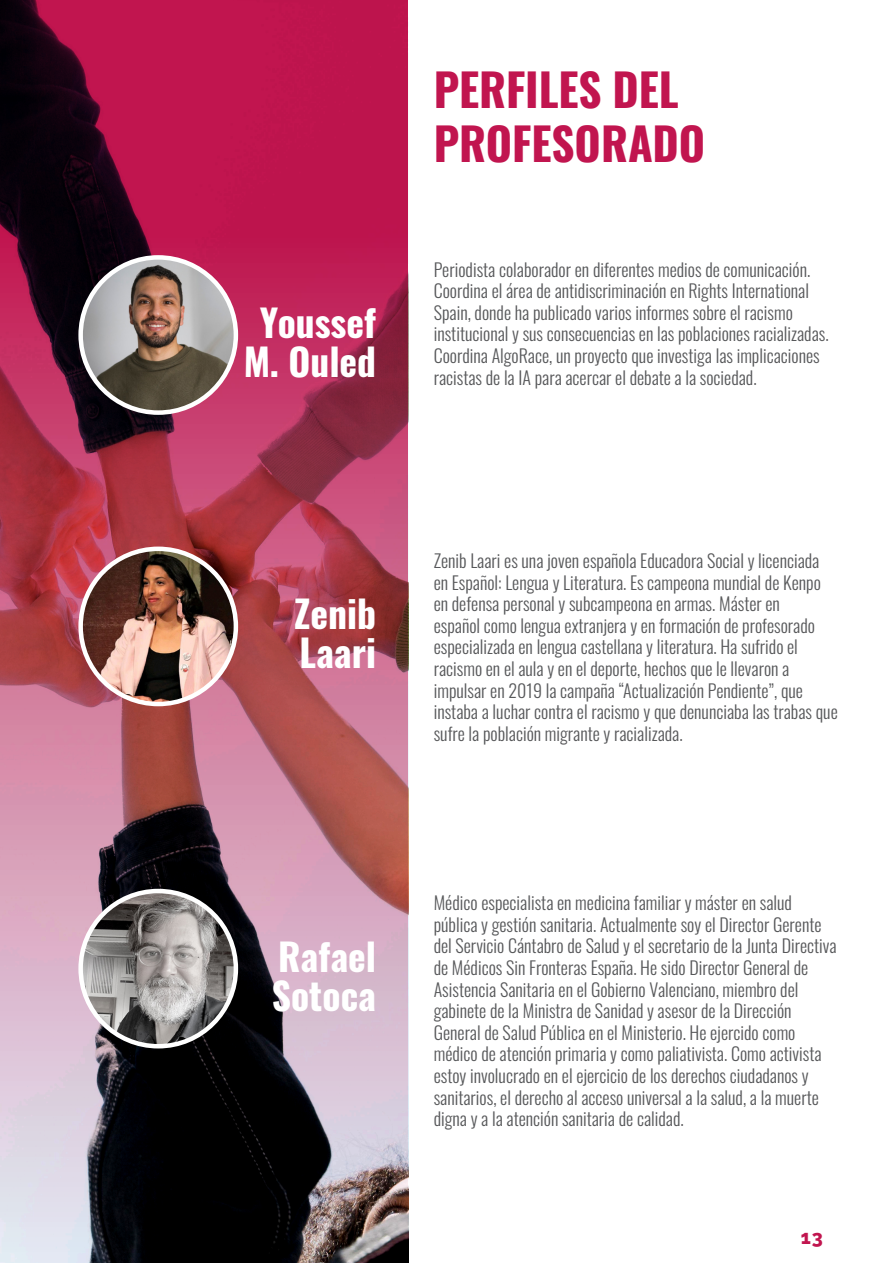
<style>
.page{position:relative;width:893px;height:1263px;background:#fff}
.page>*{position:absolute;margin:0;border:0;box-sizing:border-box;transform-origin:0 0}
.t1{font:700 45px/54px "Oswald";color:#c1154f}
.t2{font:700 37.5px/39px "Oswald";color:#fff}
.t3{font:800 19.5px "Raleway";color:#c1154f}
.t4{font:300 18px/21.6px "Oswald";color:#57585a}
</style>
<div class="page">
<img style="left:0;top:0;width:408px;height:1263px">
<img style="left:81px;top:891px;width:155px;height:155px;border-radius:78px">
<div style="left:78px;top:889px;width:160px;height:159px;border:4px solid #fff;border-radius:50%"></div>
<img style="left:81px;top:549px;width:154px;height:155px">
<div style="left:78px;top:547px;width:160px;height:159px;border:4px solid #fff;border-radius:50%"></div>
<img style="left:81px;top:257px;width:155px;height:156px;border-radius:78px">
<div style="left:78px;top:255px;width:160px;height:160px;border:4px solid #fff;border-radius:50%"></div>
<p class="t2" style="left:244px;top:299px;width:134px;text-align:center">Youssef<br>M. Ouled</p>
<p class="t1" style="left:434px;top:58px;width:273px">PERFILES DEL<br>PROFESORADO</p>
<p class="t4" style="left:434px;top:257px;width:396px">Periodista colaborador en diferentes medios de comunicación.<br>Coordina el área de antidiscriminación en Rights International Spain, donde ha publicado varios informes sobre el racismo institucional y sus consecuencias en las poblaciones racializadas.<br>Coordina AlgoRace, un proyecto que investiga las implicaciones racistas de la IA para acercar el debate a la sociedad.</p>
<p class="t2" style="left:294px;top:591px;width:83px">Zenib<br>Laari</p>
<p class="t4" style="left:434px;top:548px;width:406px">Zenib Laari es una joven española Educadora Social y licenciada en Español: Lengua y Literatura. Es campeona mundial de Kenpo en defensa personal y subcampeona en armas. Máster en<br>español como lengua extranjera y en formación de profesorado especializada en lengua castellana y literatura. Ha sufrido el racismo en el aula y en el deporte, hechos que le llevaron a impulsar en 2019 la campaña “Actualización Pendiente”, que instaba a luchar contra el racismo y que denunciaba las trabas que sufre la población migrante y racializada.</p>
<p class="t2" style="left:272px;top:933px;width:106px">Rafael<br>Sotoca</p>
<p class="t4" style="left:434px;top:890px;width:404px">Médico especialista en medicina familiar y máster en salud pública y gestión sanitaria. Actualmente soy el Director Gerente del Servicio Cántabro de Salud y el secretario de la Junta Directiva de Médicos Sin Fronteras España. He sido Director General de Asistencia Sanitaria en el Gobierno Valenciano, miembro del gabinete de la Ministra de Sanidad y asesor de la Dirección General de Salud Pública en el Ministerio. He ejercido como médico de atención primaria y como paliativista. Como activista estoy involucrado en el ejercicio de los derechos ciudadanos y sanitarios, el derecho al acceso universal a la salud, a la muerte digna y a la atención sanitaria de calidad.</p>
<p class="t3" style="left:801px;top:1226px;width:24px">13</p>
</div>
